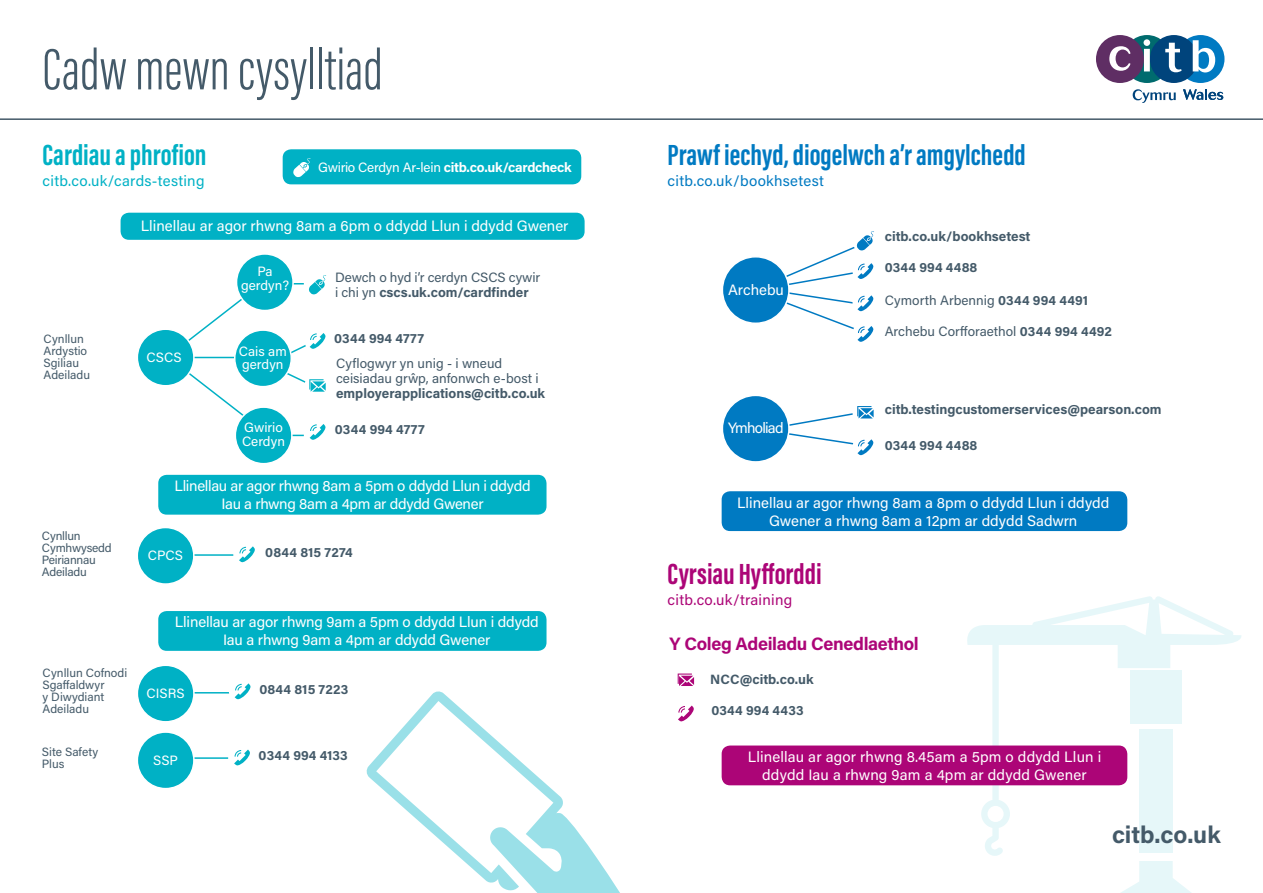
<style>
.page{position:relative;width:1263px;height:893px;background:#fff}
.page>*{position:absolute;margin:0;border:0;box-sizing:border-box;transform-origin:0 0}
.t1{font:300 60px "Acumin Pro Extra Cond";letter-spacing:.005em;color:#445a69}
.t2{font:700 30px "Acumin Pro Extra Cond";color:#007ac2}
.t3{font:700 30px "Acumin Pro Extra Cond";color:#00b1c5}
.t4{font:700 30px "Acumin Pro Extra Cond";color:#ac0577}
.t5{font:700 24px "Acumin Pro";color:#445a69}
.t6{font:700 18px "Acumin Pro";letter-spacing:-.02em;color:#ac0577}
.t7{font:15px/18px "Acumin Pro";color:#fff;text-align:center}
.t8{font:15px/18px "Acumin Pro";letter-spacing:-.02em;color:#fff;text-align:center}
.t9{font:15px "Acumin Pro";letter-spacing:.02em;color:#00b1c5}
.t10{font:15px "Acumin Pro";letter-spacing:.025em;color:#007ac2}
.t11{font:15px "Acumin Pro";letter-spacing:.02em;color:#ac0577}
.t12{font:15px "Acumin Pro";letter-spacing:-.05em;color:#fff}
.t13{font:700 13.5px "Acumin Pro";color:#445a69}
.t14{font:13.5px/15px "Acumin Pro";color:#445a69}
.t15{font:13.5px/13.5px "Acumin Pro";color:#fff}
.t16{font:700 13.5px "Acumin Pro";letter-spacing:-.02em;color:#fff}
.t17{font:12px/12px "Acumin Pro";color:#445a69}
.t18{font:12px/12px "Acumin Pro";letter-spacing:-.02em;color:#445a69}
.s1{font-weight:400}
.s2{font-weight:700}
</style>
<div class="page">
<div style="left:1176px;top:35px;width:48px;height:48px;background:#007ac2;border-radius:50%"></div>
<div style="left:1123px;top:35px;width:48px;height:48px;background:#006b6e;border-radius:50%"></div>
<div style="left:1150px;top:35px;width:48px;height:48px;background:#00447c;border-radius:50%"></div>
<div style="left:1096px;top:35px;width:48px;height:48px;background:#5f2e64;border-radius:50%"></div>
<svg style="left:1109px;top:46px;width:21px;height:25px"></svg>
<svg style="left:1143px;top:39px;width:7px;height:32px"></svg>
<svg style="left:1165px;top:43px;width:17px;height:29px"></svg>
<svg style="left:1193px;top:40px;width:22px;height:32px"></svg>
<svg style="left:1133px;top:89px;width:43px;height:14px"></svg>
<svg style="left:1183px;top:89px;width:40px;height:11px"></svg>
<div style="left:722px;top:491px;width:405px;height:40px;background:#007ac2;border-radius:9px"></div>
<div style="left:158px;top:475px;width:388px;height:40px;background:#00b1c5;border-radius:9px"></div>
<div style="left:121px;top:213px;width:464px;height:27px;background:#00b1c5;border-radius:9px"></div>
<hr style="left:166px;top:554px;width:74px;height:2px;background:#00b1c5">
<hr style="left:163px;top:757px;width:65px;height:2px;background:#00b1c5">
<hr style="left:164px;top:692px;width:69px;height:1px;background:#00b1c5">
<div style="left:722px;top:257px;width:67px;height:66px;background:#007ac2;border-radius:50%"></div>
<div style="left:722px;top:256px;width:68px;height:68px;border:2px solid #fff;border-radius:50%"></div>
<div style="left:137px;top:527px;width:57px;height:57px;background:#00b1c5;border-radius:50%"></div>
<div style="left:137px;top:527px;width:58px;height:58px;border:2px solid #fff;border-radius:50%"></div>
<div style="left:137px;top:665px;width:57px;height:57px;background:#00b1c5;border-radius:50%"></div>
<div style="left:137px;top:664px;width:58px;height:58px;border:2px solid #fff;border-radius:50%"></div>
<div style="left:137px;top:732px;width:57px;height:57px;background:#00b1c5;border-radius:50%"></div>
<div style="left:137px;top:731px;width:58px;height:58px;border:2px solid #fff;border-radius:50%"></div>
<div style="left:234px;top:541px;width:26px;height:26px;background:#fff;border-radius:50%"></div>
<div style="left:233px;top:540px;width:28px;height:28px;border:2px solid #fff;border-radius:50%"></div>
<svg style="left:239px;top:546px;width:16px;height:16px"></svg>
<div style="left:230px;top:678px;width:25px;height:26px;background:#fff;border-radius:50%"></div>
<div style="left:229px;top:677px;width:27px;height:28px;border:2px solid #fff;border-radius:50%"></div>
<svg style="left:235px;top:683px;width:16px;height:16px"></svg>
<div style="left:228px;top:744px;width:28px;height:27px;border:2px solid #fff;border-radius:50%"></div>
<svg style="left:234px;top:750px;width:16px;height:15px"></svg>
<div style="left:158px;top:611px;width:388px;height:40px;background:#00b1c5;border-radius:9px"></div>
<svg style="left:966px;top:596px;width:275px;height:260px"></svg>
<div style="left:1130px;top:670px;width:51px;height:53px;background:#e6f7f9"></div>
<div style="left:1139px;top:729px;width:34px;height:124px;background:#e6f7f9"></div>
<svg style="left:1121px;top:861px;width:70px;height:32px"></svg>
<div style="left:722px;top:395px;width:67px;height:67px;background:#007ac2;border-radius:50%"></div>
<div style="left:722px;top:395px;width:68px;height:68px;border:2px solid #fff;border-radius:50%"></div>
<svg style="left:678px;top:673px;width:16px;height:13px"></svg>
<svg style="left:678px;top:706px;width:16px;height:15px"></svg>
<svg style="left:366px;top:691px;width:254px;height:202px"></svg>
<svg style="left:188px;top:297px;width:62px;height:119px"></svg>
<div style="left:235px;top:330px;width:56px;height:57px;background:#00b1c5;border-radius:50%"></div>
<div style="left:234px;top:329px;width:58px;height:58px;border:2px solid #fff;border-radius:50%"></div>
<svg style="left:281px;top:333px;width:45px;height:25px"></svg>
<svg style="left:310px;top:424px;width:16px;height:16px"></svg>
<svg style="left:280px;top:369px;width:46px;height:23px"></svg>
<div style="left:237px;top:254px;width:56px;height:56px;background:#00b1c5;border-radius:50%"></div>
<div style="left:236px;top:253px;width:58px;height:58px;border:2px solid #fff;border-radius:50%"></div>
<svg style="left:288px;top:275px;width:38px;height:20px"></svg>
<svg style="left:753px;top:231px;width:121px;height:111px"></svg>
<div style="left:283px;top:149px;width:298px;height:35px;background:#00b1c5;border-radius:9px"></div>
<svg style="left:293px;top:158px;width:18px;height:20px"></svg>
<svg style="left:774px;top:406px;width:100px;height:49px"></svg>
<div style="left:235px;top:407px;width:57px;height:57px;background:#00b1c5;border-radius:50%"></div>
<div style="left:235px;top:406px;width:58px;height:58px;border:2px solid #fff;border-radius:50%"></div>
<div style="left:137px;top:329px;width:57px;height:57px;background:#00b1c5;border-radius:50%"></div>
<div style="left:137px;top:328px;width:58px;height:58px;border:2px solid #fff;border-radius:50%"></div>
<div style="left:722px;top:745px;width:405px;height:40px;background:#ac0577;border-radius:9px"></div>
<hr style="left:0;top:118px;width:1263px;height:2px;background:#445a69">
<h1 class="t1" style="left:43px;top:34px;width:342px">Cadw mewn cysylltiad</h1>
<h2 class="t3" style="left:43px;top:136px;width:166px">Cardiau a phrofion</h2>
<p class="t9" style="left:43px;top:170px;width:163px">citb.co.uk/cards-testing</p>
<p class="t16" style="left:318px;top:158px;width:255px"><span class="s1">Gwirio Cerdyn Ar-lein</span> citb.co.uk/cardcheck</p>
<p class="t7" style="left:141px;top:217px;width:429px">Llinellau ar agor rhwng 8am a 6pm o ddydd Llun i ddydd Gwener</p>
<p class="t15" style="left:241px;top:264px;width:49px;text-align:center">Pa gerdyn?</p>
<p class="t14" style="left:335px;top:269px;width:207px">Dewch o hyd i’r cerdyn CSCS cywir i chi yn <span class="s2">cscs.uk.com/cardfinder</span></p>
<p class="t17" style="left:44px;top:332px;width:48px">Cynllun<br>Ardystio<br>Sgiliau<br>Adeiladu</p>
<p class="t13" style="left:334px;top:329px;width:91px">0344 994 4777</p>
<p class="t15" style="left:239px;top:344px;width:49px">Cais am gerdyn</p>
<p class="t15" style="left:146px;top:350px;width:37px">CSCS</p>
<p class="t14" style="left:336px;top:356px;width:204px">Cyflogwyr yn unig - i wneud ceisiadau grŵp, anfonwch e-bost i</p>
<p class="t13" style="left:336px;top:384px;width:211px">employerapplications@citb.co.uk</p>
<p class="t15" style="left:242px;top:420px;width:45px">Gwirio<br>Cerdyn</p>
<p class="t13" style="left:335px;top:420px;width:91px">0344 994 4777</p>
<p class="t18" style="left:42px;top:529px;width:71px">Cynllun<br>Cymhwysedd<br>Peiriannau<br>Adeiladu</p>
<p class="t17" style="left:43px;top:667px;width:86px">Cynllun Cofnodi<br>Sgaffaldwyr<br>y Diwydiant<br>Adeiladu</p>
<p class="t17" style="left:42px;top:746px;width:58px">Site Safety<br>Plus</p>
<p class="t8" style="left:174px;top:476px;width:358px">Llinellau ar agor rhwng 8am a 5pm o ddydd Llun i ddydd<br>Iau a rhwng 8am a 4pm ar ddydd Gwener</p>
<p class="t15" style="left:148px;top:548px;width:37px">CPCS</p>
<p class="t13" style="left:265px;top:543px;width:89px">0844 815 7274</p>
<p class="t7" style="left:175px;top:612px;width:366px">Llinellau ar agor rhwng 9am a 5pm o ddydd Llun i ddydd<br>Iau a rhwng 9am a 4pm ar ddydd Gwener</p>
<p class="t15" style="left:147px;top:686px;width:40px">CISRS</p>
<p class="t15" style="left:153px;top:753px;width:26px">SSP</p>
<p class="t13" style="left:259px;top:680px;width:90px">0844 815 7223</p>
<p class="t13" style="left:259px;top:745px;width:91px">0344 994 4133</p>
<h2 class="t2" style="left:668px;top:136px;width:360px">Prawf iechyd, diogelwch a’r amgylchedd</h2>
<p class="t10" style="left:668px;top:170px;width:158px">citb.co.uk/bookhsetest</p>
<p class="t7" style="left:728px;top:280px;width:57px">Archebu</p>
<p class="t12" style="left:728px;top:417px;width:57px">Ymholiad</p>
<p class="t13" style="left:885px;top:227px;width:147px">citb.co.uk/bookhsetest</p>
<p class="t13" style="left:885px;top:257px;width:94px">0344 994 4488</p>
<p class="t14" style="left:885px;top:293px;width:205px">Cymorth Arbennig <span class="s2">0344 994 4491</span></p>
<p class="t14" style="left:885px;top:323px;width:229px">Archebu Corfforaethol <span class="s2">0344 994 4492</span></p>
<p class="t13" style="left:885px;top:400px;width:278px">citb.testingcustomerservices@pearson.com</p>
<p class="t13" style="left:885px;top:436px;width:94px">0344 994 4488</p>
<p class="t7" style="left:737px;top:493px;width:374px">Llinellau ar agor rhwng 8am a 8pm o ddydd Llun i ddydd<br>Gwener a rhwng 8am a 12pm ar ddydd Sadwrn</p>
<h2 class="t4" style="left:668px;top:556px;width:156px">Cyrsiau Hyfforddi</h2>
<p class="t11" style="left:668px;top:590px;width:126px">citb.co.uk/training</p>
<p class="t6" style="left:670px;top:631px;width:251px">Y Coleg Adeiladu Cenedlaethol</p>
<p class="t13" style="left:710px;top:669px;width:105px">NCC@citb.co.uk</p>
<p class="t13" style="left:711px;top:701px;width:94px">0344 994 4433</p>
<p class="t7" style="left:748px;top:747px;width:355px">Llinellau ar agor rhwng 8.45am a 5pm o ddydd Llun i ddydd Iau a rhwng 9am a 4pm ar ddydd Gwener</p>
<h3 class="t5" style="left:1112px;top:818px;width:110px">citb.co.uk</h3>
</div>
